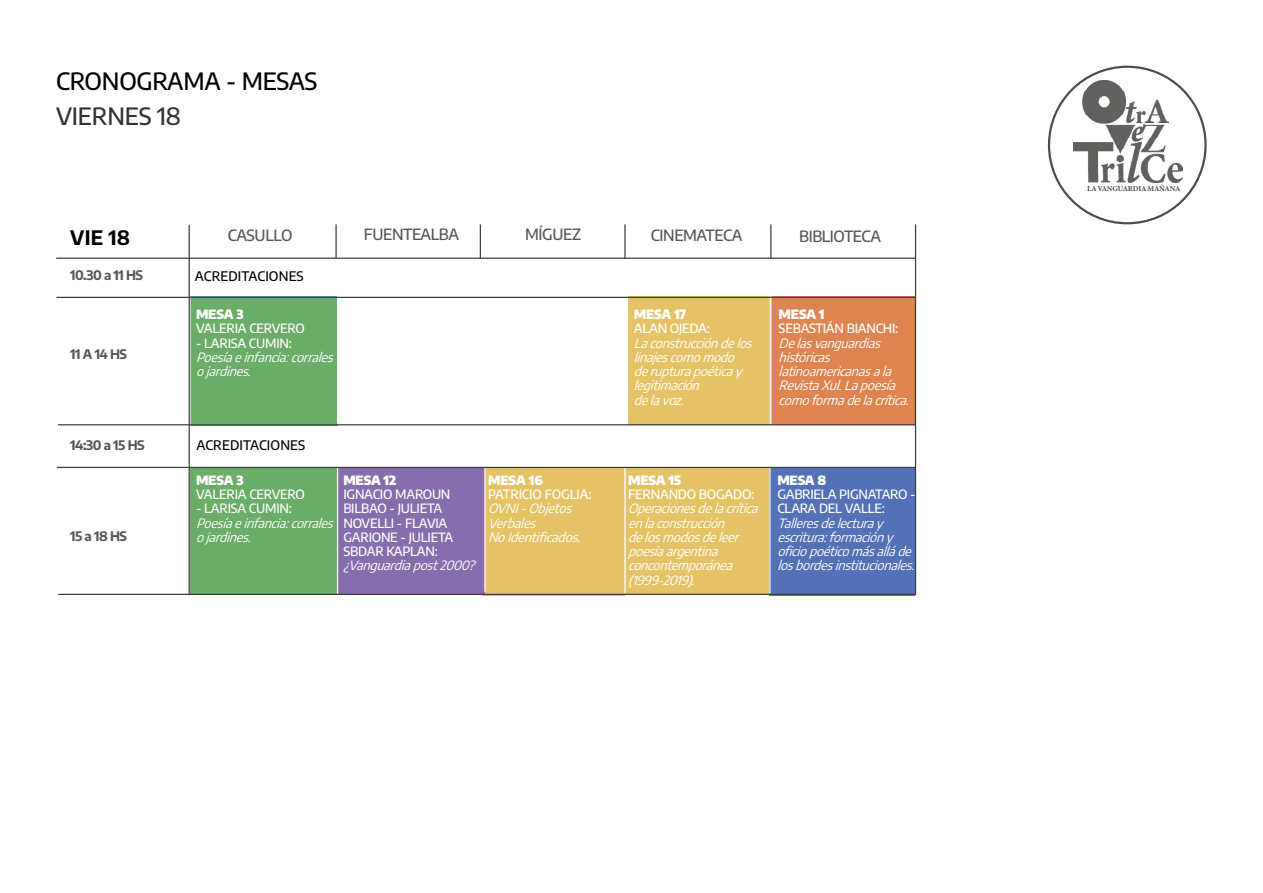
<style>
.page{position:relative;width:1263px;height:893px;background:#fff}
.page>*{position:absolute;margin:0;border:0;box-sizing:border-box;transform-origin:0 0}
.t1{font:500 23.7px "Encode Sans";letter-spacing:-.01em;color:#000}
.t2{font:500 23.7px "Encode Sans";letter-spacing:-.01em;color:#333}
.t3{font:700 19.8px "Encode Sans";color:#000}
.t4{font:500 15.45px "Encode Sans";letter-spacing:-.025em;color:#575756}
.t5{font:700 13.05px "Encode Sans";letter-spacing:-.04em;color:#575756}
.t6{font:500 13.05px "Encode Sans";letter-spacing:.01em;color:#000}
.t7{font:italic 12.75px/14.2px "Encode Sans";letter-spacing:-.02em;color:#fff}
.t8{font:500 12.75px/14.2px "Encode Sans";letter-spacing:-.02em;color:#fff}
.t9{font:900 12.75px "Encode Sans";letter-spacing:-.02em;color:#fff}
.t10{font:7.5px "Minion Variable Concept";letter-spacing:.01em;color:#000}
</style>
<div class="page">
<div style="left:190px;top:468px;width:147px;height:127px;background:#6aad66"></div>
<div style="left:190px;top:298px;width:147px;height:127px;background:#6aad66"></div>
<div style="left:482px;top:468px;width:142px;height:127px;background:#e6c266"></div>
<div style="left:337px;top:468px;width:147px;height:127px;background:#866eae"></div>
<div style="left:625px;top:468px;width:145px;height:127px;background:#e6c266"></div>
<div style="left:769px;top:467px;width:146px;height:128px;background:#5371b6"></div>
<div style="left:771px;top:297px;width:145px;height:128px;background:#dd8451"></div>
<div style="left:626px;top:297px;width:145px;height:128px;background:#e6c266"></div>
<hr style="left:56px;top:258px;width:860px;height:1px;background:#3c3c3b">
<hr style="left:770px;top:286px;width:1px;height:138px;background:#fff">
<hr style="left:627px;top:286px;width:1px;height:138px;background:#fff">
<hr style="left:624px;top:468px;width:2px;height:125px;background:#fff">
<hr style="left:337px;top:467px;width:1px;height:127px;background:#fff">
<hr style="left:484px;top:468px;width:1px;height:124px;background:#fff">
<hr style="left:769px;top:467px;width:1px;height:127px;background:#fff">
<hr style="left:56px;top:297px;width:860px;height:1px;background:#3c3c3b">
<hr style="left:58px;top:424px;width:858px;height:1px;background:#3c3c3b">
<hr style="left:57px;top:467px;width:859px;height:1px;background:#3c3c3b">
<hr style="left:58px;top:594px;width:858px;height:1px;background:#3c3c3b">
<hr style="left:770px;top:224px;width:1px;height:35px;background:#3c3c3b">
<hr style="left:915px;top:224px;width:1px;height:371px;background:#3c3c3b">
<hr style="left:624px;top:224px;width:2px;height:35px;background:#3c3c3b">
<hr style="left:480px;top:224px;width:1px;height:35px;background:#3c3c3b">
<hr style="left:335px;top:224px;width:2px;height:34px;background:#3c3c3b">
<hr style="left:189px;top:225px;width:1px;height:370px;background:#3c3c3b">
<img style="left:1073px;top:80px;width:109px;height:102px">
<h1 class="t1" style="left:56px;top:65px;width:263px">CRONOGRAMA - MESAS</h1>
<h1 class="t2" style="left:56px;top:100px;width:126px">VIERNES 18</h1>
<h2 class="t3" style="left:70px;top:224px;width:61px">VIE 18</h2>
<p class="t5" style="left:70px;top:267px;width:74px">10.30 a 11 HS</p>
<p class="t5" style="left:70px;top:345px;width:58px">11 A 14 HS</p>
<p class="t5" style="left:70px;top:436px;width:76px">14:30 a 15 HS</p>
<p class="t5" style="left:70px;top:527px;width:58px">15 a 18 HS</p>
<p class="t4" style="left:228px;top:224px;width:66px">CASULLO</p>
<p class="t4" style="left:364px;top:224px;width:97px">FUENTEALBA</p>
<p class="t4" style="left:525px;top:224px;width:57px">MÍGUEZ</p>
<p class="t4" style="left:651px;top:224px;width:93px">CINEMATECA</p>
<p class="t4" style="left:799px;top:226px;width:83px">BIBLIOTECA</p>
<p class="t6" style="left:195px;top:267px;width:110px">ACREDITACIONES</p>
<p class="t9" style="left:196px;top:306px;width:49px">MESA 3</p>
<p class="t8" style="left:196px;top:321px;width:110px">VALERIA CERVERO</p>
<p class="t8" style="left:196px;top:335px;width:97px">- LARISA CUMIN:</p>
<p class="t7" style="left:196px;top:349px;width:143px">Poesíaeinfancia:corrales ojardines.</p>
<p class="t6" style="left:196px;top:436px;width:110px">ACREDITACIONES</p>
<p class="t9" style="left:196px;top:471px;width:49px">MESA 3</p>
<p class="t8" style="left:196px;top:487px;width:110px">VALERIA CERVERO</p>
<p class="t8" style="left:196px;top:501px;width:97px">- LARISA CUMIN:</p>
<p class="t7" style="left:196px;top:515px;width:143px">Poesíaeinfancia:corrales ojardines.</p>
<p class="t9" style="left:343px;top:471px;width:54px">MESA 12</p>
<p class="t8" style="left:343px;top:487px;width:111px">IGNACIO MAROUN<br>BILBAO - JULIETA<br>NOVELLI - FLAVIA<br>GARIONE - JULIETA<br>SBDAR KAPLAN:</p>
<p class="t7" style="left:343px;top:558px;width:137px">¿Vanguardiapost2000?</p>
<p class="t9" style="left:488px;top:471px;width:56px">MESA 16</p>
<p class="t8" style="left:488px;top:487px;width:105px">PATRICIO FOGLIA:</p>
<p class="t7" style="left:488px;top:501px;width:98px">OVNI-Objetos<br>Verbales<br>NoIdentificados.</p>
<p class="t9" style="left:634px;top:306px;width:54px">MESA 17</p>
<p class="t8" style="left:634px;top:321px;width:78px">ALAN OJEDA:</p>
<p class="t7" style="left:634px;top:335px;width:124px">Laconstruccióndelos linajescomomodo derupturapoéticay legitimación delavoz.</p>
<p class="t9" style="left:779px;top:306px;width:47px">MESA 1</p>
<p class="t8" style="left:779px;top:321px;width:121px">SEBASTIÁN BIANCHI:</p>
<p class="t7" style="left:779px;top:335px;width:136px">Delasvanguardias históricas latinoamericanasala<br>RevistaXul.Lapoesía comoformadelacrítica.</p>
<p class="t9" style="left:628px;top:471px;width:55px">MESA 15</p>
<p class="t8" style="left:628px;top:487px;width:128px">FERNANDO BOGADO:</p>
<p class="t7" style="left:628px;top:501px;width:136px">Operacionesdelacrítica enlaconstrucción delosmodosdeleer poesíaargentina concontemporánea (1999-2019).</p>
<p class="t9" style="left:777px;top:471px;width:51px">MESA 8</p>
<p class="t8" style="left:777px;top:487px;width:140px">GABRIELA PIGNATARO -<br>CLARA DEL VALLE:</p>
<p class="t7" style="left:777px;top:515px;width:143px">Talleresdelecturay escritura:formacióny oficiopoéticomásalláde losbordesinstitucionales.</p>
<p class="t10" style="left:1087px;top:183px;width:94px">LA VANGUARDIA MAÑANA</p>
</div>
